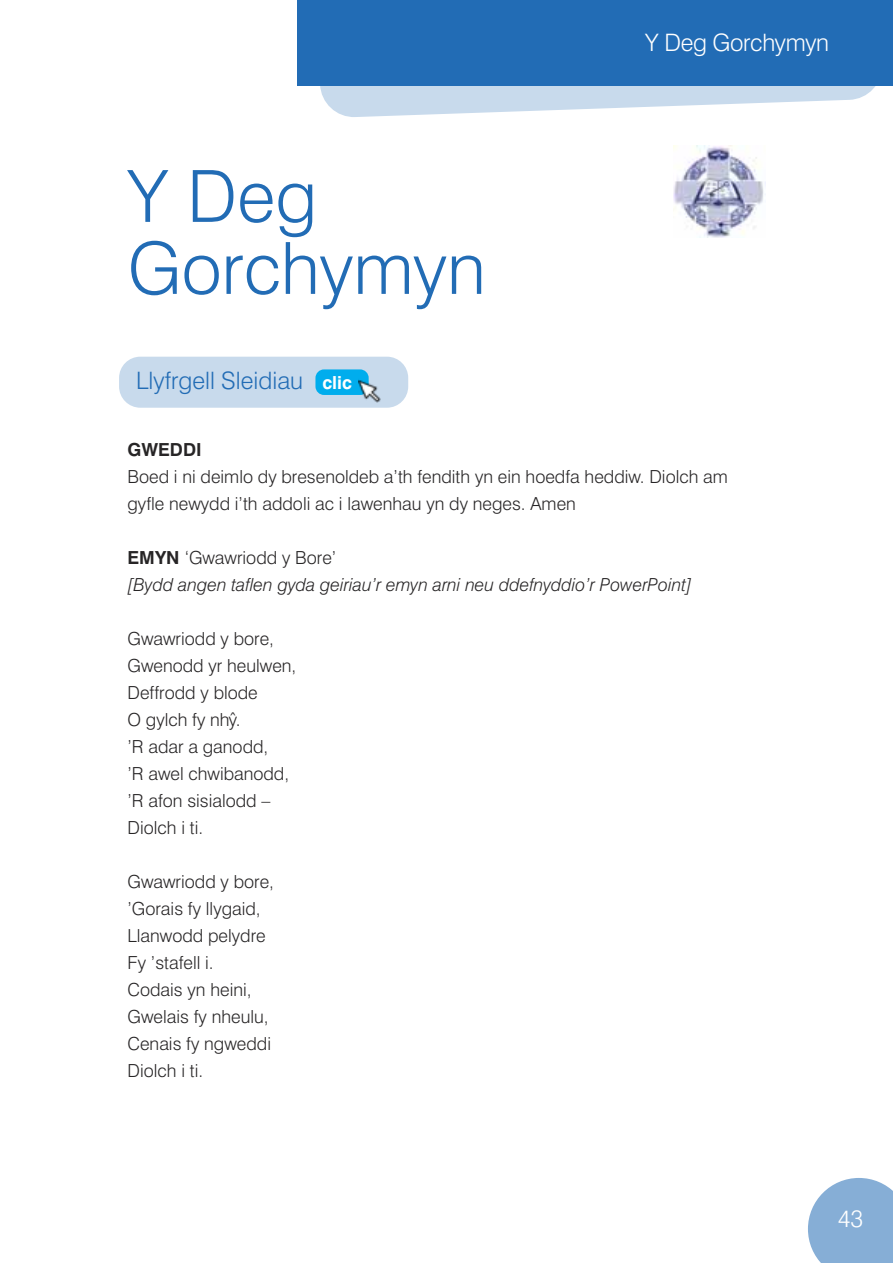
<style>
.page{position:relative;width:893px;height:1263px;background:#fff}
.page>*{position:absolute;margin:0;border:0;box-sizing:border-box;transform-origin:0 0}
.t1{font:300 72px "Swiss 721 BT";color:#226cb5}
.t2{font:300 24px "Swiss 721 BT";color:#226cb5}
.t3{font:300 24px "Swiss 721 BT";letter-spacing:-.015em;color:#fff}
.t4{font:300 18px/27px "Swiss 721 BT";color:#272526}
.t5{font:italic 300 18px "Swiss 721 BT";color:#272526}
.t6{font:700 18px "Swiss 721 BT";color:#272526}
.s1{font-weight:700;font-size:18px;color:#fff}
.s2{font-weight:700}
</style>
<div class="page">
<svg style="left:808px;top:1178px;width:85px;height:85px;background:#94b7da"></svg>
<div style="left:875px;top:1240px;width:18px;height:23px;background:#86aed6"></div>
<svg style="left:318px;top:85px;width:565px;height:32px;fill:#c8daec"></svg>
<div style="left:298px;top:0;width:595px;height:85px;background:#226cb5"></div>
<img style="left:673px;top:145px;width:91px;height:93px">
<div style="left:119px;top:357px;width:289px;height:51px;background:#c8daec;border-radius:21px"></div>
<div style="left:315px;top:369px;width:54px;height:26px;background:#00aded;border-radius:9px"></div>
<img style="left:359px;top:374px;width:22px;height:28px">
<p class="t1" style="left:128px;top:170px;width:191px">Y Deg</p>
<p class="t1" style="left:128px;top:242px;width:360px">Gorchymyn</p>
<p class="t2" style="left:136px;top:372px;width:217px">Llyfrgell Sleidiau <span class="s1">clic</span></p>
<p class="t3" style="left:645px;top:34px;width:185px">Y Deg Gorchymyn</p>
<p class="t6" style="left:128px;top:442px;width:76px">GWEDDI</p>
<p class="t4" style="left:128px;top:465px;width:602px">Boed i ni deimlo dy bresenoldeb a’th fendith yn ein hoedfa heddiw. Diolch am gyfle newydd i’th addoli ac i lawenhau yn dy neges. Amen</p>
<p class="t4" style="left:128px;top:546px;width:210px"><span class="s2">EMYN</span> ‘Gwawriodd y Bore’</p>
<p class="t5" style="left:128px;top:578px;width:566px">[Bydd angen taflen gyda geiriau’r emyn arni neu ddefnyddio’r PowerPoint]</p>
<p class="t4" style="left:128px;top:627px;width:148px">Gwawriodd y bore,</p>
<p class="t4" style="left:128px;top:654px;width:170px">Gwenodd yr heulwen,</p>
<p class="t4" style="left:128px;top:681px;width:132px">Deffrodd y blode</p>
<p class="t4" style="left:128px;top:708px;width:115px">O gylch fy nhˆy.</p>
<p class="t4" style="left:128px;top:735px;width:142px">’R adar a ganodd,</p>
<p class="t4" style="left:128px;top:762px;width:163px">’R awel chwibanodd,</p>
<p class="t4" style="left:128px;top:789px;width:144px">’R afon sisialodd –</p>
<p class="t4" style="left:128px;top:816px;width:77px">Diolch i ti.</p>
<p class="t4" style="left:128px;top:870px;width:148px">Gwawriodd y bore,</p>
<p class="t4" style="left:128px;top:897px;width:135px">’Gorais fy llygaid,</p>
<p class="t4" style="left:128px;top:924px;width:140px">Llanwodd pelydre</p>
<p class="t4" style="left:128px;top:951px;width:88px">Fy ’stafell i.</p>
<p class="t4" style="left:128px;top:978px;width:126px">Codais yn heini,</p>
<p class="t4" style="left:128px;top:1005px;width:143px">Gwelais fy nheulu,</p>
<p class="t4" style="left:128px;top:1032px;width:145px">Cenais fy ngweddi</p>
<p class="t4" style="left:128px;top:1059px;width:77px">Diolch i ti.</p>
<p class="t3" style="left:838px;top:1209px;width:27px">43</p>
</div>
